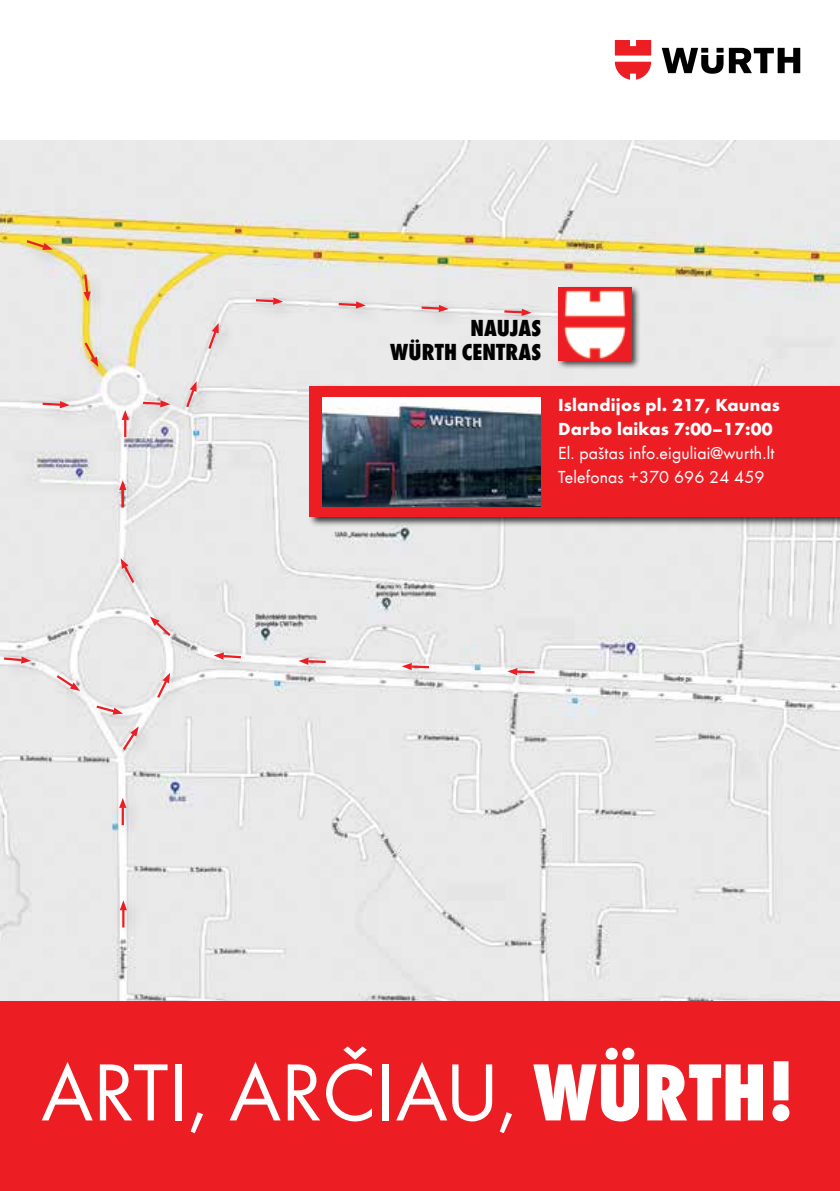
<style>
.page{position:relative;width:840px;height:1191px;background:#fff}
.page>*{position:absolute;margin:0;border:0;box-sizing:border-box;transform-origin:0 0}
.t1{font:84px "Wuerth";letter-spacing:.005em;color:#fff}
.t2{font:800 condensed 24px/24px "Wuerth";letter-spacing:.005em;color:#000;text-align:right}
.t3{font:18px/24px "Wuerth";letter-spacing:.01em;color:#fff}
.t4{font:700 18px/24px "Wuerth";letter-spacing:.01em;color:#fff}
.s1{font-weight:800;font-stretch:condensed}
</style>
<div class="page">
<div style="left:0;top:1000px;width:839px;height:191px;background:#ed1d24"></div>
<img style="left:0;top:140px;width:839px;height:860px">
<div style="left:206px;top:644px;width:52px;height:33px;background:#000;opacity:.25"></div>
<svg style="left:214px;top:652px;width:29px;height:7px"></svg>
<div style="left:142px;top:608px;width:45px;height:45px;background:#000;opacity:.25"></div>
<svg style="left:150px;top:616px;width:23px;height:22px"></svg>
<div style="left:112px;top:551px;width:39px;height:49px;background:#000;opacity:.25"></div>
<svg style="left:120px;top:558px;width:16px;height:27px"></svg>
<div style="left:111px;top:473px;width:33px;height:52px;background:#000;opacity:.25"></div>
<svg style="left:119px;top:480px;width:7px;height:27px"></svg>
<div style="left:0;top:648px;width:47px;height:33px;background:#000;opacity:.25"></div>
<svg style="left:2px;top:656px;width:29px;height:7px"></svg>
<div style="left:49px;top:667px;width:47px;height:41px;background:#000;opacity:.25"></div>
<svg style="left:54px;top:673px;width:26px;height:18px"></svg>
<div style="left:89px;top:697px;width:50px;height:36px;background:#000;opacity:.25"></div>
<svg style="left:94px;top:704px;width:29px;height:10px"></svg>
<div style="left:111px;top:791px;width:33px;height:51px;background:#000;opacity:.25"></div>
<svg style="left:119px;top:798px;width:7px;height:27px"></svg>
<div style="left:115px;top:719px;width:41px;height:48px;background:#000;opacity:.25"></div>
<svg style="left:121px;top:726px;width:18px;height:26px"></svg>
<div style="left:149px;top:665px;width:39px;height:49px;background:#000;opacity:.25"></div>
<svg style="left:155px;top:673px;width:15px;height:27px"></svg>
<div style="left:111px;top:893px;width:33px;height:52px;background:#000;opacity:.25"></div>
<svg style="left:120px;top:900px;width:7px;height:27px"></svg>
<div style="left:113px;top:403px;width:33px;height:52px;background:#000;opacity:.25"></div>
<svg style="left:122px;top:410px;width:7px;height:27px"></svg>
<div style="left:178px;top:374px;width:37px;height:50px;background:#000;opacity:.25"></div>
<svg style="left:184px;top:381px;width:12px;height:29px"></svg>
<div style="left:200px;top:316px;width:37px;height:50px;background:#000;opacity:.25"></div>
<svg style="left:206px;top:323px;width:12px;height:28px"></svg>
<div style="left:19px;top:232px;width:50px;height:36px;background:#000;opacity:.25"></div>
<svg style="left:24px;top:238px;width:29px;height:12px"></svg>
<div style="left:75px;top:266px;width:33px;height:51px;background:#000;opacity:.25"></div>
<svg style="left:83px;top:272px;width:8px;height:30px"></svg>
<div style="left:77px;top:334px;width:39px;height:49px;background:#000;opacity:.25"></div>
<svg style="left:82px;top:340px;width:16px;height:27px"></svg>
<div style="left:135px;top:392px;width:51px;height:32px;background:#000;opacity:.25"></div>
<svg style="left:141px;top:400px;width:29px;height:7px"></svg>
<div style="left:248px;top:289px;width:51px;height:33px;background:#e7e7e7"></div>
<svg style="left:253px;top:297px;width:30px;height:8px"></svg>
<div style="left:330px;top:293px;width:52px;height:33px;background:#000;opacity:.25"></div>
<svg style="left:336px;top:301px;width:30px;height:7px"></svg>
<div style="left:413px;top:297px;width:51px;height:32px;background:#000;opacity:.25"></div>
<svg style="left:419px;top:305px;width:29px;height:7px"></svg>
<div style="left:496px;top:301px;width:51px;height:32px;background:#e7e7e7"></div>
<svg style="left:501px;top:309px;width:30px;height:7px"></svg>
<div style="left:35px;top:393px;width:51px;height:32px;background:#000;opacity:.25"></div>
<svg style="left:40px;top:401px;width:30px;height:7px"></svg>
<div style="left:291px;top:649px;width:52px;height:33px;background:#000;opacity:.25"></div>
<svg style="left:298px;top:657px;width:30px;height:8px"></svg>
<div style="left:394px;top:655px;width:52px;height:32px;background:#000;opacity:.25"></div>
<svg style="left:401px;top:663px;width:30px;height:7px"></svg>
<div style="left:500px;top:660px;width:51px;height:32px;background:#000;opacity:.25"></div>
<svg style="left:507px;top:668px;width:29px;height:7px"></svg>
<div style="left:555px;top:285px;width:85px;height:85px;background:#000;opacity:.75"></div>
<img style="left:557px;top:287px;width:73px;height:73px">
<div style="left:307px;top:384px;width:532px;height:143px;background:#000;opacity:.75"></div>
<div style="left:310px;top:386px;width:529px;height:131px;background:#ed1d24"></div>
<img style="left:322px;top:397px;width:218px;height:109px">
<svg style="left:661px;top:48px;width:138px;height:26px"></svg>
<svg style="left:614px;top:40px;width:36px;height:40px"></svg>
<h2 class="t2" style="left:390px;top:315px;width:152px">NAUJAS<br>WÜRTH CENTRAS</h2>
<p class="t4" style="left:557px;top:392px;width:223px">Islandijos pl. 217, Kaunas<br>Darbo laikas 7:00–17:00</p>
<p class="t3" style="left:557px;top:440px;width:218px">El. paštas info.eiguliai@wurth.lt<br>Telefonas +370 696 24 459</p>
<h1 class="t1" style="left:42px;top:1035px;width:753px">ARTI, ARČIAU, <span class="s1">WÜRTH!</span></h1>
</div>
